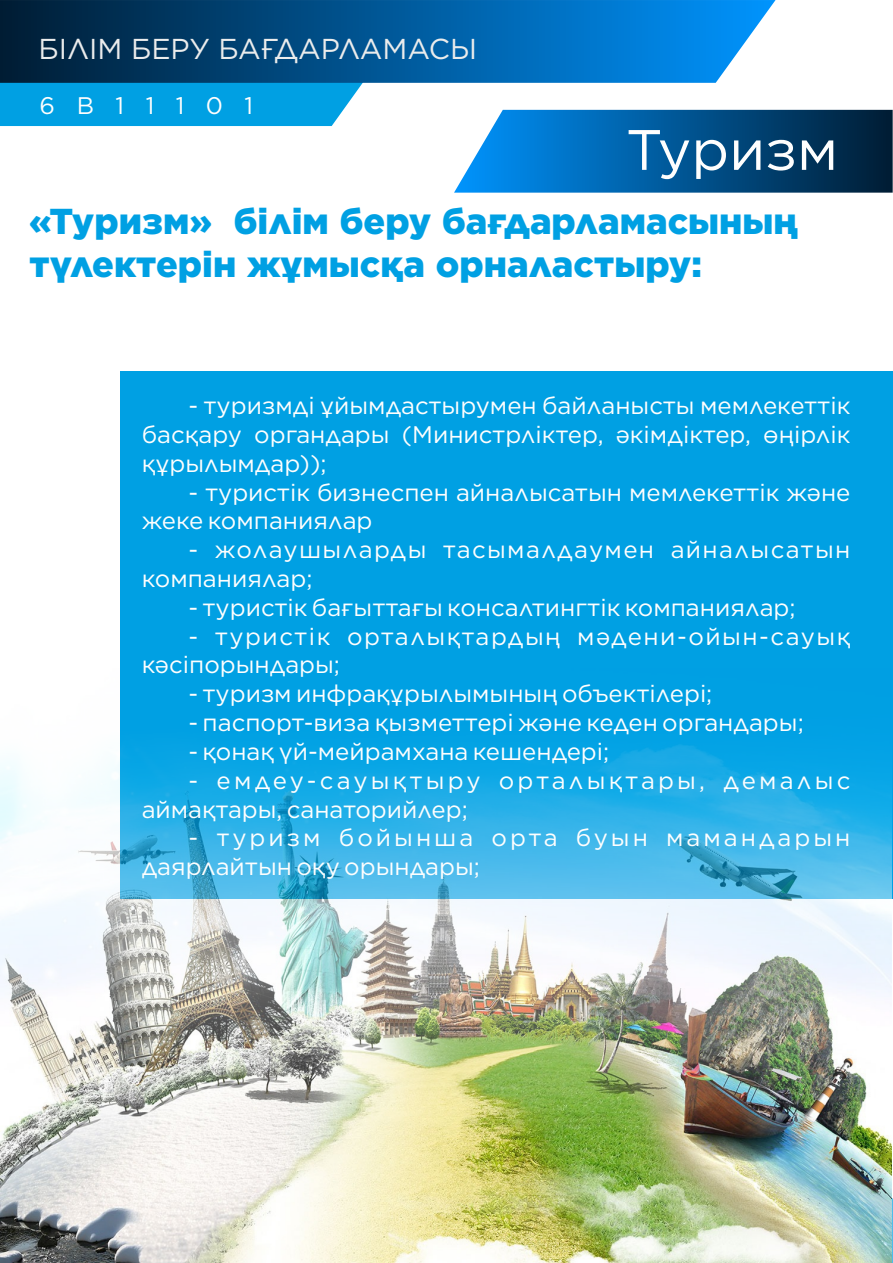
<style>
.page{position:relative;width:893px;height:1263px;background:#fff}
.page>*{position:absolute;margin:0;border:0;box-sizing:border-box;transform-origin:0 0}
.t1{font:56.85px "Gotham";color:#fefefe}
.t2{font:900 36px/43.2px "Gotham";color:#00a0e3}
.t3{font:28.8px "Gotham";color:#ebecec}
.t4{font:24px/28.8px "Gotham";color:#fefefe;text-align:justify}
.t5{font:24px/28.8px "Gotham";letter-spacing:.055em;color:#fefefe}
.t6{font:24px/28.8px "Gotham";letter-spacing:.105em;color:#fefefe}
.t7{font:24px/28.8px "Gotham";letter-spacing:.12em;color:#fefefe}
.t8{font:24px "Gotham";letter-spacing:.895em;color:#fefefe}
</style>
<div class="page">
<svg style="left:454px;top:110px;width:439px;height:83px;background:#0f5f99"></svg>
<div style="left:120px;top:371px;width:773px;height:527px;background:#00a0e3"></div>
<div style="left:0;top:83px;width:363px;height:43px;background:#00a0e3"></div>
<svg style="left:0;top:0;width:775px;height:83px;background:#095c98"></svg>
<img style="left:1px;top:744px;width:891px;height:519px">
<p class="t3" style="left:39px;top:36px;width:440px">БІЛІМ БЕРУ БАҒДАРЛАМАСЫ</p>
<p class="t8" style="left:40px;top:95px;width:215px">6В11101</p>
<h1 class="t1" style="left:626px;top:124px;width:214px">Туризм</h1>
<h2 class="t2" style="left:29px;top:202px;width:771px">«Туризм» білім беру бағдарламасының түлектерін жұмысқа орналастыру:</h2>
<p class="t4" style="left:142px;top:393px;width:710px;text-indent:47px">- туризмді ұйымдастырумен байланысты мемлекеттік басқару органдары (Министрліктер, әкімдіктер, өңірлік құрылымдар));</p>
<p class="t4" style="left:142px;top:479px;width:710px;text-indent:47px">- туристік бизнеспен айналысатын мемлекеттік және жеке компаниялар</p>
<p class="t5" style="left:142px;top:537px;width:710px;text-indent:47px">- жолаушыларды тасымалдаумен айналысатын компаниялар;</p>
<p class="t4" style="left:189px;top:594px;width:609px">- туристік бағыттағы консалтингтік компаниялар;</p>
<p class="t5" style="left:142px;top:623px;width:710px;text-indent:47px">- туристік орталықтардың мәдени-ойын-сауық кәсіпорындары;</p>
<p class="t4" style="left:188px;top:681px;width:525px">- туризм инфрақұрылымының объектілері;</p>
<p class="t4" style="left:189px;top:709px;width:617px">- паспорт-виза қызметтері және кеден органдары;</p>
<p class="t4" style="left:189px;top:738px;width:422px">- қонақ үй-мейрамхана кешендері;</p>
<p class="t6" style="left:142px;top:767px;width:710px;text-indent:47px">- емдеу-сауықтыру орталықтары, демалыс аймақтары, санаторийлер;</p>
<p class="t7" style="left:142px;top:825px;width:710px;text-indent:47px">- туризм бойынша орта буын мамандарын даярлайтын оқу орындары;</p>
</div>
